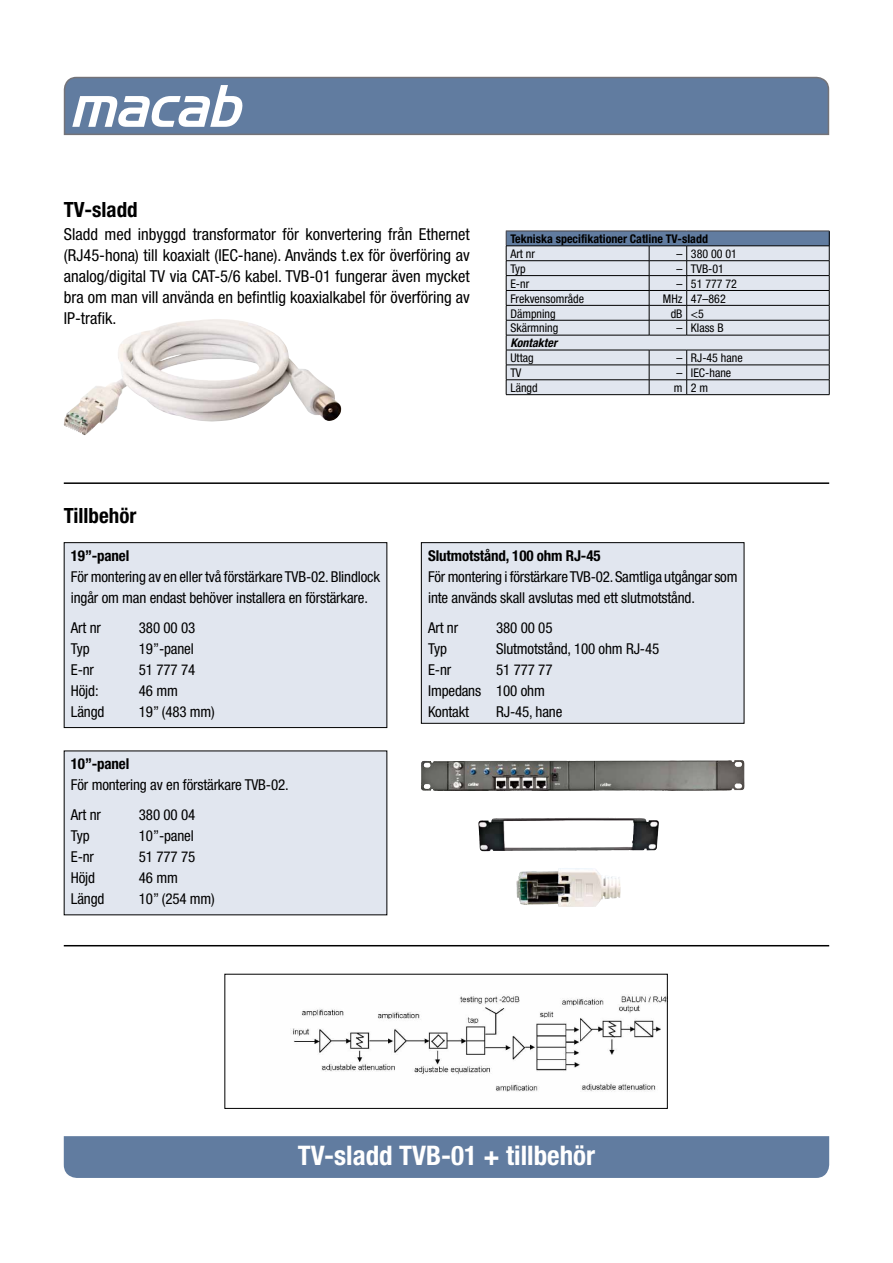
<style>
.page{position:relative;width:893px;height:1263px;background:#fff}
.page>*{position:absolute;margin:0;border:0;box-sizing:border-box;transform-origin:0 0}
.t1{font:700 condensed 27px "Helvetica Neue";color:#fff}
.t2{font:700 condensed 21px "Helvetica Neue";color:#000}
.t3{font:condensed 16.5px/21px "Helvetica Neue";color:#000;text-align:justify}
.t4{font:condensed 15px/21px "Helvetica Neue";letter-spacing:-.01em;color:#000}
.t5{font:700 condensed 15px "Helvetica Neue";letter-spacing:-.01em;color:#000}
.t6{font:condensed 12px "Helvetica Neue";color:#000}
.t7{font:700 condensed 12px "Helvetica Neue";color:#000}
.t8{font:italic 700 condensed 12px "Helvetica Neue";color:#000}
</style>
<div class="page">
<div style="left:64px;top:1136px;width:765px;height:42px;background:#617ca0"></div>
<svg style="left:63px;top:76px;width:767px;height:60px"></svg>
<svg style="left:65px;top:78px;width:763px;height:56px;background:#6c85a6"></svg>
<div style="left:421px;top:543px;width:323px;height:180px;background:#e1e6ef"></div>
<div style="left:421px;top:542px;width:323px;height:182px;border:1px solid #000"></div>
<div style="left:64px;top:543px;width:323px;height:184px;background:#e1e6ef"></div>
<div style="left:64px;top:542px;width:323px;height:186px;border:1px solid #000"></div>
<div style="left:64px;top:751px;width:323px;height:164px;background:#e1e6ef"></div>
<div style="left:506px;top:231px;width:323px;height:15px;background:#617ca0"></div>
<div style="left:507px;top:247px;width:322px;height:147px;background:#e1e6ef"></div>
<hr style="left:506px;top:231px;width:143px;height:1px;background:#454246">
<hr style="left:649px;top:231px;width:38px;height:1px;background:#454246">
<hr style="left:687px;top:231px;width:142px;height:1px;background:#454246">
<hr style="left:506px;top:246px;width:143px;height:1px;background:#000">
<hr style="left:649px;top:246px;width:38px;height:1px;background:#000">
<hr style="left:687px;top:246px;width:142px;height:1px;background:#000">
<hr style="left:506px;top:260px;width:143px;height:1px;background:#000">
<hr style="left:649px;top:260px;width:38px;height:1px;background:#000">
<hr style="left:687px;top:260px;width:142px;height:1px;background:#000">
<hr style="left:506px;top:275px;width:143px;height:1px;background:#000">
<hr style="left:649px;top:275px;width:38px;height:1px;background:#000">
<hr style="left:687px;top:275px;width:142px;height:1px;background:#000">
<hr style="left:506px;top:290px;width:143px;height:1px;background:#000">
<hr style="left:649px;top:290px;width:38px;height:1px;background:#000">
<hr style="left:687px;top:290px;width:142px;height:1px;background:#000">
<hr style="left:506px;top:305px;width:143px;height:1px;background:#000">
<hr style="left:649px;top:305px;width:38px;height:1px;background:#000">
<hr style="left:687px;top:305px;width:142px;height:1px;background:#000">
<hr style="left:506px;top:320px;width:143px;height:1px;background:#000">
<hr style="left:649px;top:320px;width:38px;height:1px;background:#000">
<svg style="left:649px;top:246px;width:1px;height:89px"></svg>
<hr style="left:687px;top:320px;width:142px;height:1px;background:#000">
<svg style="left:686px;top:246px;width:1px;height:89px"></svg>
<hr style="left:506px;top:335px;width:143px;height:1px;background:#000">
<hr style="left:649px;top:335px;width:38px;height:1px;background:#000">
<hr style="left:687px;top:335px;width:142px;height:1px;background:#000">
<hr style="left:506px;top:350px;width:143px;height:1px;background:#000">
<hr style="left:649px;top:350px;width:38px;height:1px;background:#000">
<hr style="left:687px;top:350px;width:142px;height:1px;background:#000">
<hr style="left:506px;top:365px;width:143px;height:1px;background:#000">
<hr style="left:649px;top:365px;width:38px;height:1px;background:#000">
<hr style="left:687px;top:365px;width:142px;height:1px;background:#000">
<hr style="left:506px;top:379px;width:143px;height:1px;background:#000">
<svg style="left:506px;top:231px;width:1px;height:163px"></svg>
<hr style="left:649px;top:379px;width:38px;height:1px;background:#000">
<svg style="left:649px;top:350px;width:1px;height:44px"></svg>
<hr style="left:687px;top:379px;width:142px;height:1px;background:#000">
<svg style="left:686px;top:350px;width:1px;height:44px"></svg>
<svg style="left:829px;top:231px;width:1px;height:163px"></svg>
<hr style="left:506px;top:394px;width:143px;height:1px;background:#000">
<hr style="left:649px;top:394px;width:38px;height:1px;background:#000">
<hr style="left:687px;top:394px;width:142px;height:1px;background:#000">
<hr style="left:64px;top:482px;width:765px;height:2px;background:#000">
<hr style="left:64px;top:945px;width:765px;height:1px;background:#000">
<img style="left:291px;top:995px;width:374px;height:97px">
<img style="left:64px;top:319px;width:277px;height:116px">
<img style="left:421px;top:760px;width:319px;height:31px">
<img style="left:478px;top:818px;width:167px;height:33px">
<img style="left:516px;top:868px;width:49px;height:37px">
<h2 class="t2" style="left:64px;top:197px;width:75px">TV-sladd</h2>
<p class="t3" style="left:64px;top:224px;width:408px">Sladd med inbyggd transformator för konvertering från Ethernet (RJ45-hona) till koaxialt (IEC-hane). Används t.ex för överföring av analog/digital TV via CAT-5/6 kabel. TVB-01 fungerar även mycket bra om man vill använda en befintlig koaxialkabel för överföring av IP-trafik.</p>
<p class="t7" style="left:510px;top:231px;width:199px">Tekniska specifikationer Catline TV-sladd</p>
<p class="t6" style="left:510px;top:247px;width:26px">Art nr</p>
<p class="t6" style="left:676px;top:247px;width:62px">– 380 00 01</p>
<p class="t6" style="left:510px;top:262px;width:17px">Typ</p>
<p class="t6" style="left:676px;top:262px;width:49px">– TVB-01</p>
<p class="t6" style="left:510px;top:277px;width:20px">E-nr</p>
<p class="t6" style="left:676px;top:277px;width:62px">– 51 777 72</p>
<p class="t6" style="left:510px;top:291px;width:75px">Frekvensområde</p>
<p class="t6" style="left:663px;top:291px;width:64px">MHz 47–862</p>
<p class="t6" style="left:510px;top:306px;width:47px">Dämpning</p>
<p class="t6" style="left:671px;top:306px;width:35px">dB &lt;5</p>
<p class="t6" style="left:510px;top:321px;width:49px">Skärmning</p>
<p class="t6" style="left:676px;top:321px;width:49px">– Klass B</p>
<p class="t8" style="left:510px;top:336px;width:48px">Kontakter</p>
<p class="t6" style="left:510px;top:351px;width:25px">Uttag</p>
<p class="t6" style="left:676px;top:351px;width:68px">– RJ-45 hane</p>
<p class="t6" style="left:510px;top:366px;width:13px">TV</p>
<p class="t6" style="left:676px;top:366px;width:56px">– IEC-hane</p>
<p class="t6" style="left:510px;top:381px;width:29px">Längd</p>
<p class="t6" style="left:674px;top:381px;width:36px">m 2 m</p>
<h2 class="t2" style="left:64px;top:503px;width:74px">Tillbehör</h2>
<p class="t5" style="left:71px;top:547px;width:60px">19”-panel</p>
<p class="t4" style="left:71px;top:566px;width:311px">För montering av en eller två förstärkare TVB-02. Blindlock ingår om man endast behöver installera en förstärkare.</p>
<p class="t4" style="left:71px;top:617px;width:32px">Art nr</p>
<p class="t4" style="left:139px;top:617px;width:58px">380 00 03</p>
<p class="t4" style="left:71px;top:638px;width:20px">Typ</p>
<p class="t4" style="left:139px;top:638px;width:56px">19”-panel</p>
<p class="t4" style="left:71px;top:659px;width:25px">E-nr</p>
<p class="t4" style="left:139px;top:659px;width:58px">51 777 74</p>
<p class="t4" style="left:71px;top:680px;width:29px">Höjd:</p>
<p class="t4" style="left:139px;top:680px;width:41px">46 mm</p>
<p class="t4" style="left:71px;top:701px;width:35px">Längd</p>
<p class="t4" style="left:139px;top:701px;width:77px">19” (483 mm)</p>
<p class="t5" style="left:71px;top:755px;width:60px">10”-panel</p>
<p class="t4" style="left:71px;top:770px;width:219px;line-height:29.5px">För montering av en förstärkare TVB-02.<br>Art nr</p>
<p class="t4" style="left:139px;top:804px;width:58px">380 00 04</p>
<p class="t4" style="left:71px;top:825px;width:20px">Typ</p>
<p class="t4" style="left:139px;top:825px;width:56px">10”-panel</p>
<p class="t4" style="left:71px;top:846px;width:25px">E-nr</p>
<p class="t4" style="left:139px;top:846px;width:58px">51 777 75</p>
<p class="t4" style="left:71px;top:867px;width:26px">Höjd</p>
<p class="t4" style="left:139px;top:867px;width:41px">46 mm</p>
<p class="t4" style="left:71px;top:888px;width:35px">Längd</p>
<p class="t4" style="left:139px;top:888px;width:77px">10” (254 mm)</p>
<p class="t5" style="left:428px;top:547px;width:174px">Slutmotstånd, 100 ohm RJ-45</p>
<p class="t4" style="left:428px;top:566px;width:311px">För montering i förstärkare TVB-02. Samtliga utgångar som inte används skall avslutas med ett slutmotstånd.</p>
<p class="t4" style="left:428px;top:617px;width:32px">Art nr</p>
<p class="t4" style="left:496px;top:617px;width:58px">380 00 05</p>
<p class="t4" style="left:428px;top:638px;width:20px">Typ</p>
<p class="t4" style="left:496px;top:638px;width:165px">Slutmotstånd, 100 ohm RJ-45</p>
<p class="t4" style="left:428px;top:659px;width:25px">E-nr</p>
<p class="t4" style="left:428px;top:659px;width:126px;text-indent:68px">51 777 77<br>Impedans 100 ohm<br>Kontakt</p>
<p class="t4" style="left:496px;top:701px;width:68px">RJ-45, hane</p>
<h1 class="t1" style="left:298px;top:1139px;width:299px">TV-sladd TVB-01 + tillbehör</h1>
</div>
